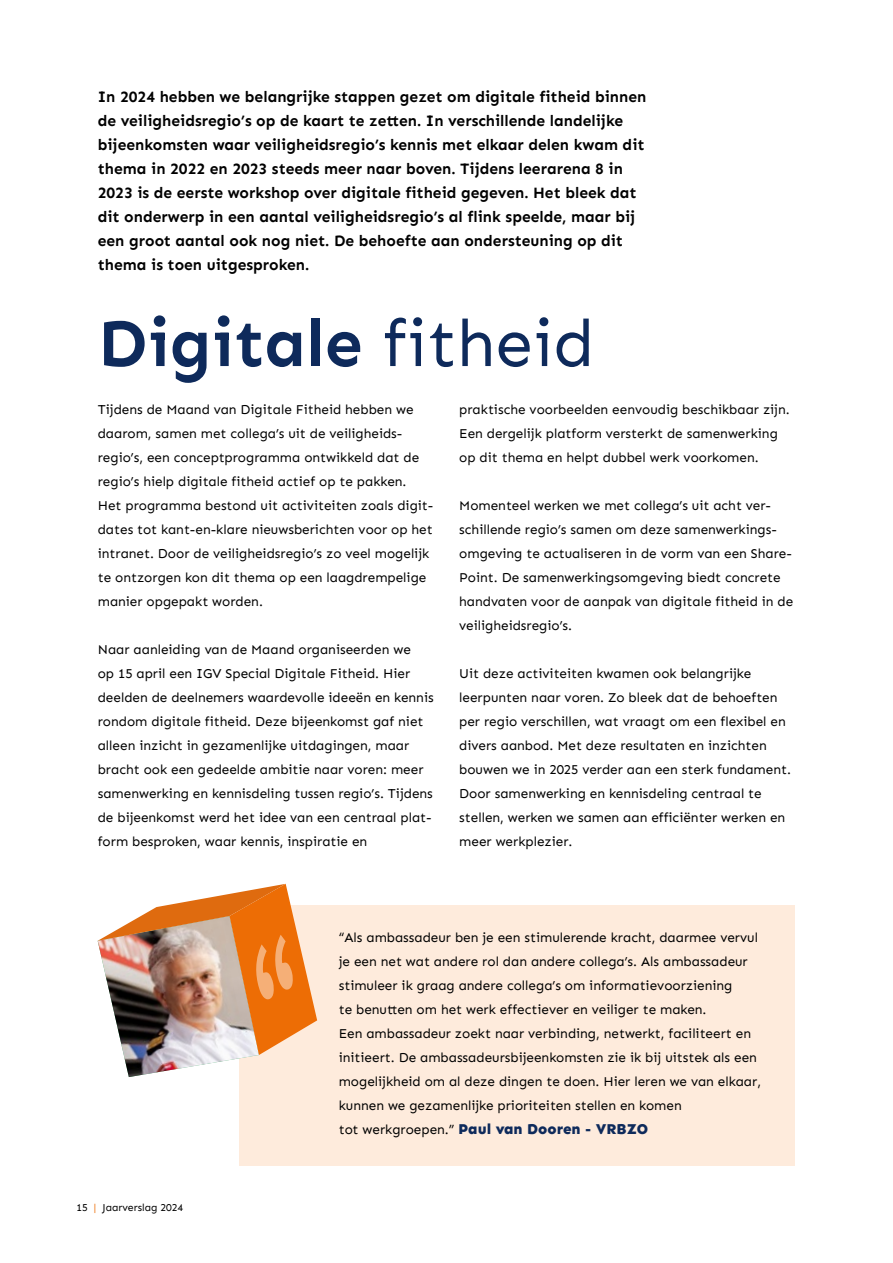
<style>
.page{position:relative;width:893px;height:1263px;background:#fff}
.page>*{position:absolute;margin:0;border:0;box-sizing:border-box;transform-origin:0 0}
.t1{font:700 67.5px "Sen";color:#0e2a5b}
.t2{font:700 15.75px/24px "Sen";color:#000}
.t3{font:800 15px "Sen";color:#0e2a5b}
.t4{font:13.5px/24px "Sen";color:#000}
.t5{font:10.5px "Sen";color:#000}
.s1{font-weight:400}
.s2{color:#ed6d05}
.s3{font-weight:400;font-size:13.5px;color:#000}
</style>
<div class="page">
<div style="left:240px;top:905px;width:555px;height:260px;background:#feebdc"></div>
<img style="left:98px;top:884px;width:219px;height:193px">
<p class="t2" style="left:98px;top:85px;width:550px">In 2024 hebben we belangrijke stappen gezet om digitale fitheid binnen de veiligheidsregio’s op de kaart te zetten. In verschillende landelijke bijeenkomsten waar veiligheidsregio’s kennis met elkaar delen kwam dit thema in 2022 en 2023 steeds meer naar boven. Tijdens leerarena 8 in 2023 is de eerste workshop over digitale fitheid gegeven. Het bleek dat dit onderwerp in een aantal veiligheidsregio’s al flink speelde, maar bij een groot aantal ook nog niet. De behoefte aan ondersteuning op dit thema is toen uitgesproken.</p>
<h1 class="t1" style="left:98px;top:305px;width:498px">Digitale <span class="s1">fitheid</span></h1>
<p class="t4" style="left:98px;top:397px;width:337px">Tijdens de Maand van Digitale Fitheid hebben we daarom, samen met collega’s uit de veiligheids&shy;regio’s, een conceptprogramma ontwikkeld dat de regio’s hielp digitale fitheid actief op te pakken.<br>Het programma bestond uit activiteiten zoals digit&shy;dates tot kant-en-klare nieuwsberichten voor op het intranet. Door de veiligheidsregio’s zo veel mogelijk te ontzorgen kon dit thema op een laagdrempelige manier opgepakt worden.</p>
<p class="t4" style="left:98px;top:638px;width:337px">Naar aanleiding van de Maand organiseerden we<br>op 15 april een IGV Special Digitale Fitheid. Hier deelden de deelnemers waardevolle ideeën en kennis rondom digitale fitheid. Deze bijeenkomst gaf niet alleen inzicht in gezamenlijke uitdagingen, maar bracht ook een gedeelde ambitie naar voren: meer samenwerking en kennisdeling tussen regio’s. Tijdens de bijeenkomst werd het idee van een centraal plat&shy;form besproken, waar kennis, inspiratie en</p>
<p class="t4" style="left:459px;top:398px;width:332px">praktische voorbeelden eenvoudig beschikbaar zijn.<br>Een dergelijk platform versterkt de samenwerking op dit thema en helpt dubbel werk voorkomen.</p>
<p class="t4" style="left:459px;top:494px;width:335px">Momenteel werken we met collega’s uit acht ver&shy;schillende regio’s samen om deze samenwerkings&shy;omgeving te actualiseren in de vorm van een Share-Point. De samenwerkingsomgeving biedt concrete handvaten voor de aanpak van digitale fitheid in de veiligheidsregio’s.</p>
<p class="t4" style="left:459px;top:662px;width:333px">Uit deze activiteiten kwamen ook belangrijke leerpunten naar voren. Zo bleek dat de behoeften per regio verschillen, wat vraagt om een flexibel en divers aanbod. Met deze resultaten en inzichten bouwen we in 2025 verder aan een sterk fundament.<br>Door samenwerking en kennisdeling centraal te stellen, werken we samen aan efficiënter werken en meer werkplezier.</p>
<p class="t5" style="left:77px;top:1201px;width:108px">15 <span class="s2">|</span> Jaarverslag 2024</p>
<p class="t4" style="left:339px;top:925px;width:424px">“Als ambassadeur ben je een stimulerende kracht, daarmee vervul je een net wat andere rol dan andere collega’s. Als ambassadeur stimuleer ik graag andere collega’s om informatievoorziening<br>te benutten om het werk effectiever en veiliger te maken.<br>Een ambassadeur zoekt naar verbinding, netwerkt, faciliteert en initieert. De ambassadeursbijeenkomsten zie ik bij uitstek als een mogelijkheid om al deze dingen te doen. Hier leren we van elkaar, kunnen we gezamenlijke prioriteiten stellen en komen</p>
<p class="t3" style="left:339px;top:1121px;width:311px"><span class="s3">tot werkgroepen.”</span> Paul van Dooren - VRBZO</p>
</div>
